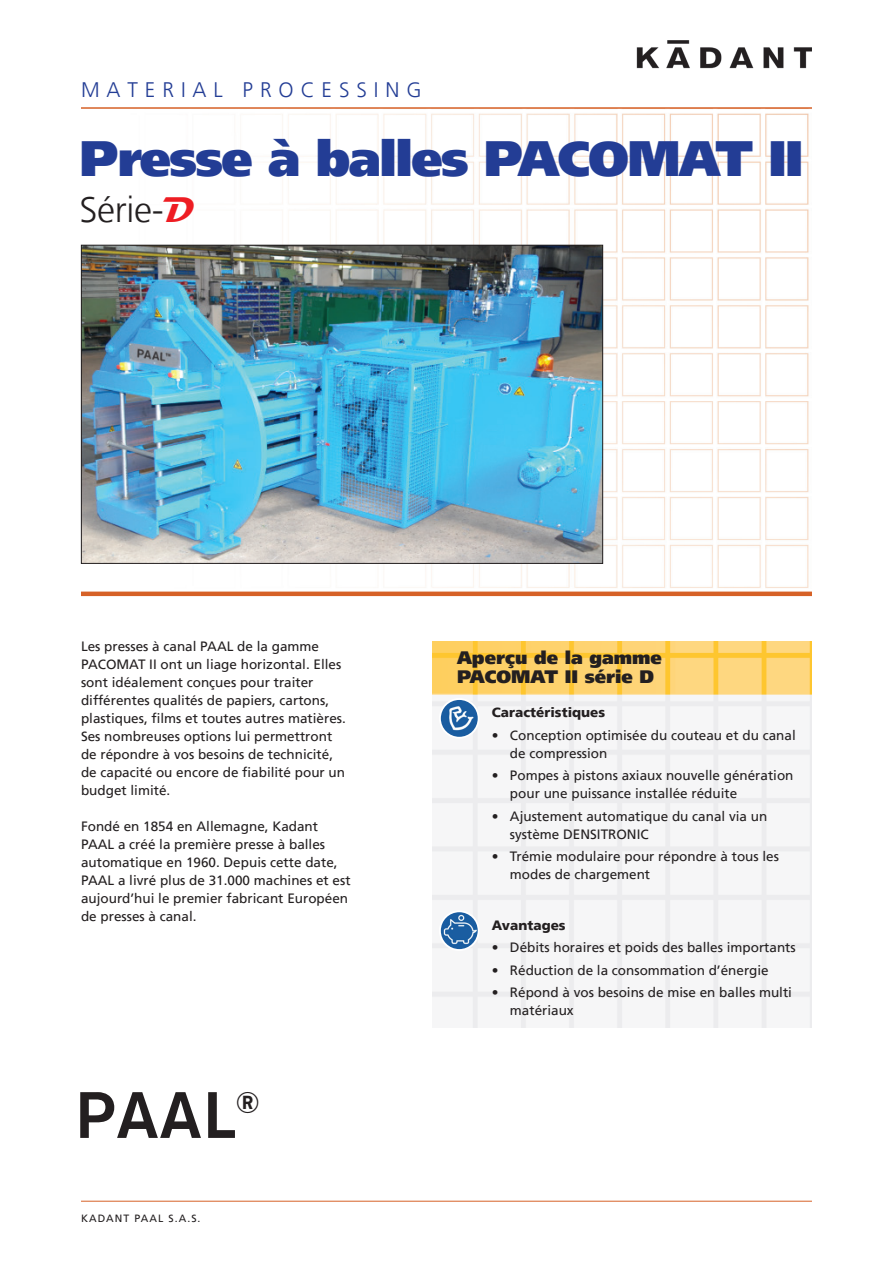
<style>
.page{position:relative;width:893px;height:1263px;background:#fff}
.page>*{position:absolute;margin:0;border:0;box-sizing:border-box;transform-origin:0 0}
.t1{font:500 64.8px "Akzidenz Grotesk BQ";color:#231f20}
.KADANT_BROCHURE_TITL{font:900 49.5px "Frutiger LT";letter-spacing:-.03em;color:#233d95}
.KADANT_BROCHURE_HEAD{font:300 36px "Frutiger LT";letter-spacing:-.01em;color:#231f20}
.KADANT_BROCHURE_UNIT{font:300 21px "Frutiger LT";letter-spacing:.33em;color:#233d95}
.KADANT_BROCHURE_HEAD-2{font:900 18px "Frutiger LT";color:#231f20}
.KADANT_BROCHURE_BODY{font:13.5px/18px "Frutiger LT";color:#231f20}
.KADANT_BROCHURE_BULL{font:13.5px/18px "Frutiger LT";color:#231f20}
.KADANT_BROCHURE_BULL-2{font:900 13.5px "Frutiger LT";color:#231f20}
.KADANT_BROCHURE_BOIL{font:10.5px "Frutiger LT";letter-spacing:.1em;color:#231f20}
.s1{font-family:"Magneto";font-weight:700;color:#ee1d23}
</style>
<div class="page">
<img style="left:81px;top:113px;width:731px;height:479px">
<img style="left:636px;top:40px;width:176px;height:28px">
<hr style="left:81px;top:107px;width:731px;height:2px;background:#d66127">
<img style="left:83px;top:247px;width:518px;height:315px">
<div style="left:81px;top:245px;width:522px;height:319px;border:1px solid #231f20"></div>
<hr style="left:81px;top:592px;width:731px;height:4px;background:#d66127">
<hr style="left:81px;top:1201px;width:731px;height:1px;background:#d66127">
<img style="left:433px;top:641px;width:379px;height:386px">
<img style="left:440px;top:699px;width:39px;height:39px;border-radius:19px">
<div style="left:439px;top:698px;width:41px;height:41px;border:2px solid #fff;border-radius:50%"></div>
<img style="left:440px;top:911px;width:39px;height:39px;border-radius:19px">
<div style="left:439px;top:910px;width:41px;height:41px;border:2px solid #fff;border-radius:50%"></div>
<p class="KADANT_BROCHURE_UNIT" style="left:81px;top:78px;width:342px">MATERIAL PROCESSING</p>
<p class="KADANT_BROCHURE_TITL" style="left:80px;top:128px;width:726px">Presse à balles PACOMAT II</p>
<p class="KADANT_BROCHURE_HEAD" style="left:80px;top:189px;width:117px">Série-<span class="s1">D</span></p>
<p class="KADANT_BROCHURE_BODY" style="left:81px;top:638px;width:240px">Les presses à canal PAAL de la gamme</p>
<p class="KADANT_BROCHURE_BODY" style="left:81px;top:656px;width:266px">PACOMAT II ont un liage horizontal. Elles sont idéalement conçues pour traiter différentes qualités de papiers, cartons, plastiques, films et toutes autres matières.<br>Ses nombreuses options lui permettront de répondre à vos besoins de technicité, de capacité ou encore de fiabilité pour un budget limité.</p>
<p class="KADANT_BROCHURE_BODY" style="left:81px;top:818px;width:246px">Fondé en 1854 en Allemagne, Kadant<br>PAAL a créé la première presse à balles</p>
<p class="KADANT_BROCHURE_BODY" style="left:81px;top:854px;width:258px">automatique en 1960. Depuis cette date,</p>
<p class="KADANT_BROCHURE_BODY" style="left:81px;top:872px;width:271px">PAAL a livré plus de 31.000 machines et est</p>
<p class="KADANT_BROCHURE_BODY" style="left:81px;top:890px;width:269px">aujourd’hui le premier fabricant Européen</p>
<p class="KADANT_BROCHURE_BODY" style="left:81px;top:908px;width:117px">de presses à canal.</p>
<p class="t1" style="left:75px;top:1075px;width:187px">PAAL<sup>®</sup></p>
<p class="KADANT_BROCHURE_BOIL" style="left:81px;top:1212px;width:121px">KADANT PAAL S.A.S.</p>
<p class="KADANT_BROCHURE_HEAD-2" style="left:457px;top:646px;width:206px">Aperçu de la gamme</p>
<p class="KADANT_BROCHURE_HEAD-2" style="left:457px;top:666px;width:199px">PACOMAT II série D</p>
<p class="KADANT_BROCHURE_BULL-2" style="left:492px;top:704px;width:115px">Caractéristiques</p>
<p class="KADANT_BROCHURE_BULL" style="left:510px;top:726px;width:287px;text-indent:-18px">• Conception optimisée du couteau et du canal de compression</p>
<p class="KADANT_BROCHURE_BULL" style="left:510px;top:767px;width:285px;text-indent:-18px">• Pompes à pistons axiaux nouvelle génération pour une puissance installée réduite</p>
<p class="KADANT_BROCHURE_BULL" style="left:510px;top:807px;width:259px;text-indent:-18px">• Ajustement automatique du canal via un système DENSITRONIC</p>
<p class="KADANT_BROCHURE_BULL" style="left:510px;top:848px;width:271px;text-indent:-18px">• Trémie modulaire pour répondre à tous les modes de chargement</p>
<p class="KADANT_BROCHURE_BULL-2" style="left:492px;top:917px;width:75px">Avantages</p>
<p class="KADANT_BROCHURE_BULL" style="left:492px;top:938px;width:305px">• Débits horaires et poids des balles importants</p>
<p class="KADANT_BROCHURE_BULL" style="left:492px;top:961px;width:278px">• Réduction de la consommation d’énergie</p>
<p class="KADANT_BROCHURE_BULL" style="left:510px;top:983px;width:284px;text-indent:-18px">• Répond à vos besoins de mise en balles multi matériaux</p>
</div>
